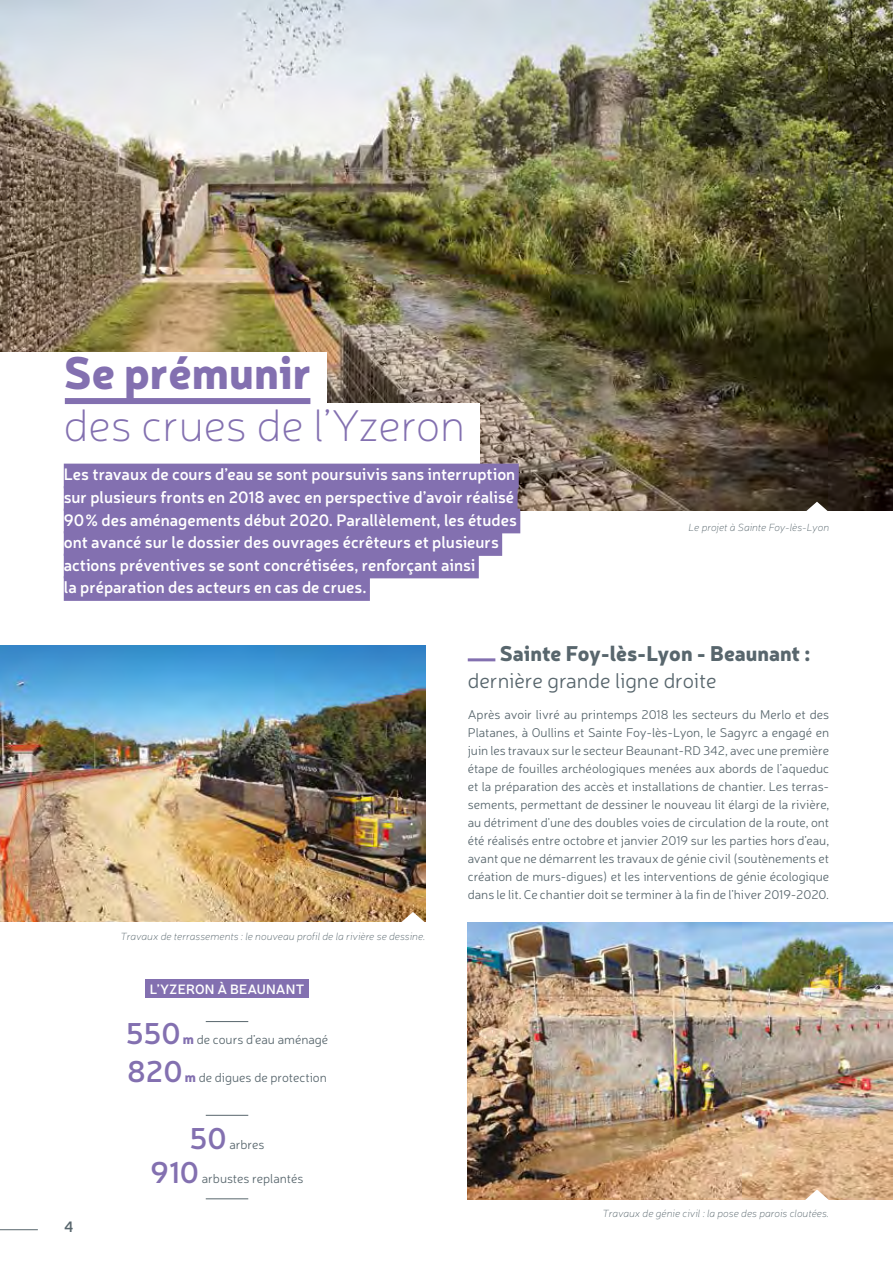
<style>
.page{position:relative;width:893px;height:1263px;background:#fff}
.page>*{position:absolute;margin:0;border:0;box-sizing:border-box;transform-origin:0 0}
.t1{font:100 45px "Neris";color:#8370b0}
.t2{font:900 45px "Neris";color:#8370b0}
.t3{font:600 30px "Neris";color:#8370b0}
.t4{font:900 21px "Neris";color:#58666d}
.t5{font:300 21px "Neris";color:#58666d}
.t6{font:600 16.5px/22.5px "Neris";color:#fff}
.t7{font:600 15px "Neris";color:#58666d}
.t8{font:600 13.5px "Neris";letter-spacing:.01em;color:#fff}
.t9{font:300 12.75px/18px "Neris";color:#58666d;text-align:justify}
.t10{font:italic 100 10.5px "Neris";color:#58666d}
.s1{font-weight:900;font-size:13.5px;color:#8370b0}
</style>
<div class="page">
<hr style="left:0;top:1229px;width:38px;height:1px;background:#58666d">
<img style="left:0;top:0;width:893px;height:510px">
<hr style="left:468px;top:658px;width:27px;height:3px;background:#8370b0">
<div style="left:0;top:352px;width:326px;height:57px;background:#fff"></div>
<div style="left:0;top:403px;width:479px;height:50px;background:#fff"></div>
<div style="left:65px;top:398px;width:245px;height:6px;background:#8370b0"></div>
<div style="left:0;top:452px;width:479px;height:101px;background:#fff"></div>
<div style="left:64px;top:464px;width:455px;height:24px;background:#8370b0"></div>
<div style="left:64px;top:486px;width:454px;height:25px;background:#8370b0"></div>
<div style="left:64px;top:509px;width:456px;height:24px;background:#8370b0"></div>
<div style="left:64px;top:531px;width:438px;height:25px;background:#8370b0"></div>
<div style="left:64px;top:554px;width:415px;height:24px;background:#8370b0"></div>
<div style="left:64px;top:576px;width:306px;height:25px;background:#8370b0"></div>
<hr style="left:206px;top:1021px;width:42px;height:1px;background:#58666d">
<hr style="left:206px;top:1115px;width:42px;height:1px;background:#58666d">
<hr style="left:206px;top:1198px;width:42px;height:1px;background:#58666d">
<div style="left:145px;top:979px;width:164px;height:19px;background:#8370b0"></div>
<img style="left:468px;top:923px;width:425px;height:276px">
<img style="left:0;top:645px;width:425px;height:277px">
<svg style="left:805px;top:502px;width:24px;height:9px"></svg>
<svg style="left:805px;top:1189px;width:24px;height:11px"></svg>
<svg style="left:401px;top:912px;width:24px;height:10px"></svg>
<h1 class="t2" style="left:64px;top:339px;width:249px">Se prémunir</h1>
<h1 class="t1" style="left:64px;top:398px;width:403px">des crues de l’Yzeron</h1>
<p class="t6" style="left:64px;top:463px;width:455px">Les travaux de cours d’eau se sont poursuivis sans interruption sur plusieurs fronts en 2018 avec en perspective d’avoir réalisé 90 % des aménagements début 2020. Parallèlement, les études ont avancé sur le dossier des ouvrages écrêteurs et plusieurs actions préventives se sont concrétisées, renforçant ainsi<br>la préparation des acteurs en cas de crues.</p>
<p class="t10" style="left:688px;top:521px;width:142px">Le projet à Sainte Foy-lès-Lyon</p>
<p class="t7" style="left:64px;top:1216px;width:11px">4</p>
<p class="t10" style="left:121px;top:929px;width:306px">Travaux de terrassements : le nouveau profil de la rivière se dessine.</p>
<p class="t8" style="left:150px;top:980px;width:156px">L’YZERON À BEAUNANT</p>
<h2 class="t3" style="left:126px;top:1012px;width:56px">550</h2>
<p class="t9" style="left:183px;top:1030px;width:147px"><span class="s1">m</span> de cours d’eau aménagé</p>
<h2 class="t3" style="left:127px;top:1051px;width:57px">820</h2>
<p class="t9" style="left:185px;top:1068px;width:143px"><span class="s1">m</span> de digues de protection</p>
<h2 class="t3" style="left:189px;top:1118px;width:39px">50</h2>
<p class="t9" style="left:229px;top:1135px;width:37px">arbres</p>
<h2 class="t3" style="left:151px;top:1151px;width:50px">910</h2>
<p class="t9" style="left:202px;top:1169px;width:103px">arbustes replantés</p>
<h3 class="t4" style="left:500px;top:638px;width:312px">Sainte Foy-lès-Lyon - Beaunant :</h3>
<h3 class="t5" style="left:468px;top:668px;width:250px">dernière grande ligne droite</h3>
<p class="t9" style="left:468px;top:705px;width:363px">Après avoir livré au printemps 2018 les secteurs du Merlo et des Platanes, à Oullins et Sainte Foy-lès-Lyon, le Sagyrc a engagé en juin les travaux sur le secteur Beaunant-RD 342, avec une première étape de fouilles archéologiques menées aux abords de l’aqueduc et la préparation des accès et installations de chantier. Les terras&shy;sements, permettant de dessiner le nouveau lit élargi de la rivière, au détriment d'une des doubles voies de circulation de la route, ont été réalisés entre octobre et janvier 2019 sur les parties hors d’eau, avant que ne démarrent les travaux de génie civil (soutènements et création de murs-digues) et les interventions de génie écologique dans le lit. Ce chantier doit se terminer à la fin de l’hiver 2019-2020.</p>
<p class="t10" style="left:603px;top:1207px;width:228px">Travaux de génie civil : la pose des parois cloutées.</p>
</div>
